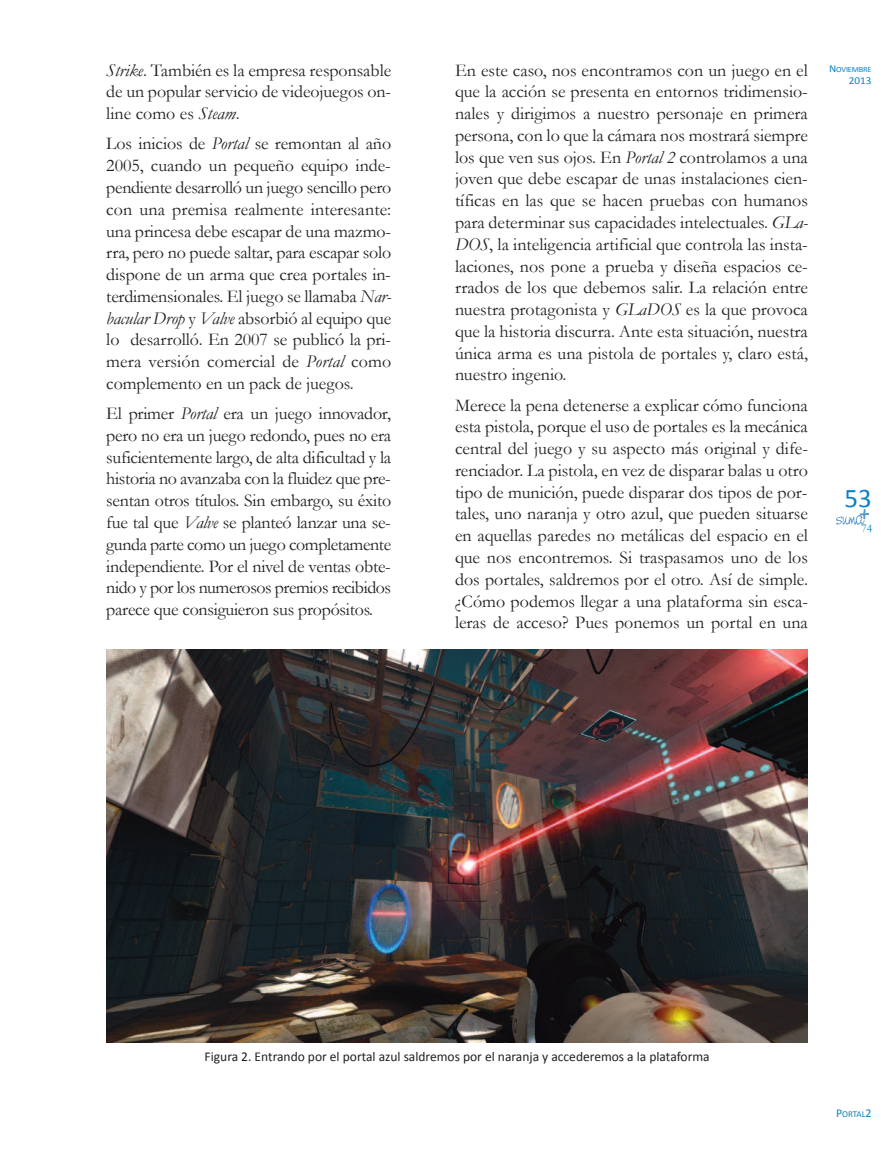
<style>
.page{position:relative;width:893px;height:1149px;background:#fff}
.page>*{position:absolute;margin:0;border:0;box-sizing:border-box;transform-origin:0 0}
.t1{font:27px "Calibri";color:#0c81c5}
.t2{font:18px/21.8px "Garamond";letter-spacing:-.005em;color:#231f20;text-align:justify}
.t3{font:13.5px "Calibri";color:#231f20}
.t4{font:12px "Garamond";color:#0c81c5}
.t5{font:10.5px "Calibri";color:#0c81c5;scale:1.07 1}
.t6{font:9px "Calibri";letter-spacing:-.005em;color:#0c81c5}
.t7{font:7.8px "Calibri";letter-spacing:-.025em;color:#0c81c5;scale:1.07 1}
.s1{font-style:italic}
.s2{font-size:10.5px}
.s3{font-size:12px}
</style>
<div class="page">
<img style="left:836px;top:509px;width:32px;height:15px">
<img style="left:106px;top:649px;width:702px;height:392px">
<p class="t2" style="left:106px;top:59px;width:286px"><span class="s1">Strike</span>. También es la empresa responsable de un popular servicio de videojuegos on&shy;line como es <span class="s1">Steam</span>.</p>
<p class="t2" style="left:106px;top:133px;width:286px">Los inicios de <span class="s1">Portal</span> se remontan al año 2005, cuando un pequeño equipo inde&shy;pendiente desarrolló un juego sencillo pero con una premisa realmente interesante: una princesa debe escapar de una mazmo&shy;rra, pero no puede saltar, para escapar solo dispone de un arma que crea portales in&shy;terdimensionales. El juego se llamaba <span class="s1">Nar&shy;bacular Drop</span> y <span class="s1">Valve</span> absorbió al equipo que lo desarrolló. En 2007 se publicó la pri&shy;mera versión comercial de <span class="s1">Portal</span> como complemento en un pack de juegos.</p>
<p class="t2" style="left:106px;top:403px;width:286px">El primer <span class="s1">Portal</span> era un juego innovador, pero no era un juego redondo, pues no era suficientemente largo, de alta dificultad y la historia no avanzaba con la fluidez que pre&shy;sentan otros títulos. sin embargo, su éxito fue tal que <span class="s1">Valve</span> se planteó lanzar una se&shy;gunda parte como un juego completamente independiente. Por el nivel de ventas obte&shy;nido y por los numerosos premios recibidos parece que consiguieron sus propósitos.</p>
<p class="t2" style="left:455px;top:59px;width:354px">En este caso, nos encontramos con un juego en el que la acción se presenta en entornos tridimensio&shy;nales y dirigimos a nuestro personaje en primera persona, con lo que la cámara nos mostrará siempre los que ven sus ojos. En <span class="s1">Portal 2</span> controlamos a una joven que debe escapar de unas instalaciones cien&shy;tíficas en las que se hacen pruebas con humanos para determinar sus capacidades intelectuales. <span class="s1">GLa-DOS</span>, la inteligencia artificial que controla las insta&shy;laciones, nos pone a prueba y diseña espacios ce&shy;rrados de los que debemos salir. La relación entre nuestra protagonista y <span class="s1">GLaDOS</span> es la que provoca que la historia discurra. Ante esta situación, nuestra única arma es una pistola de portales y, claro está, nuestro ingenio.</p>
<p class="t2" style="left:455px;top:394px;width:354px">Merece la pena detenerse a explicar cómo funciona esta pistola, porque el uso de portales es la mecánica central del juego y su aspecto más original y dife&shy;renciador. La pistola, en vez de disparar balas u otro tipo de munición, puede disparar dos tipos de por&shy;tales, uno naranja y otro azul, que pueden situarse en aquellas paredes no metálicas del espacio en el que nos encontremos. si traspasamos uno de los dos portales, saldremos por el otro. Así de simple. ¿cómo podemos llegar a una plataforma sin esca&shy;leras de acceso? Pues ponemos un portal en una</p>
<p class="t7" style="left:829px;top:64px;width:41px"><span class="s2">n</span>oviEmbrE</p>
<p class="t5" style="left:849px;top:74px;width:23px">2013</p>
<h1 class="t1" style="left:844px;top:481px;width:29px">53</h1>
<p class="t4" style="left:861px;top:521px;width:13px">74</p>
<p class="t3" style="left:205px;top:1048px;width:506px">Figura 2. Entrando por el portal azul saldremos por el naranja y accederemos a la plataforma</p>
<p class="t6" style="left:836px;top:1107px;width:37px"><span class="s3">P</span>ortAL<span class="s3">2</span></p>
</div>
